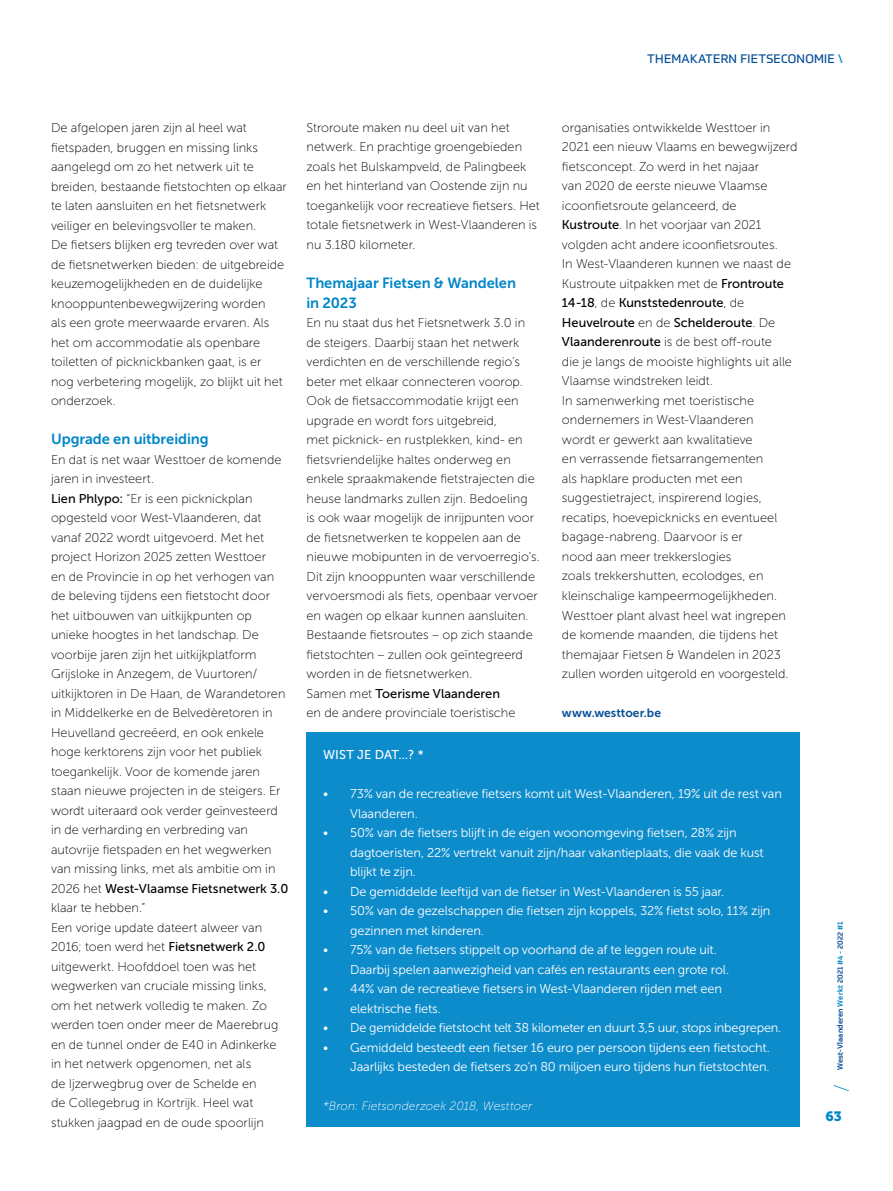
<style>
.page{position:relative;width:893px;height:1191px;background:#fff}
.page>*{position:absolute;margin:0;border:0;box-sizing:border-box;transform-origin:0 0}
.t1{font:100 21px "Prometo";color:#0086c9}
.t2{font:14.7px/19.5px "Museo Sans 700";letter-spacing:-.005em;color:#0086c9}
.t3{font:13.5px "Museo Slab 900";color:#0086c9}
.t4{font:12.75px/19.5px "Museo Sans 100";color:#000}
.t5{font:12.75px/19.5px "Museo Sans 300";letter-spacing:-.01em;color:#fff}
.t6{font:12.75px/19.5px "Museo Sans 500";color:#000}
.t7{font:12.75px "Museo Sans 500";letter-spacing:.005em;color:#fff}
.t8{font:italic 12px "Museo Sans 100";letter-spacing:.015em;color:#fff}
.t9{font:12px "Prometo";letter-spacing:.02em;color:#064e96}
.t10{font:12px "Museo Sans 700";letter-spacing:.005em;color:#064e96}
.t11{font:500 7.5px "Prometo";letter-spacing:.025em;color:#064e96}
.s1{color:#0086c9}
.s2{font-family:"Museo Sans 500"}
.s3{font-family:"Museo Sans 100"}
</style>
<div class="page">
<div style="left:306px;top:732px;width:493px;height:395px;background:#0d8ccb"></div>
<p class="t9" style="left:647px;top:52px;width:197px">THEMAKATERN FIETSECONOMIE <span class="s1">\</span></p>
<p class="t4" style="left:51px;top:118px;width:237px">De afgelopen jaren zijn al heel wat fietspaden, bruggen en missing links aangelegd om zo het netwerk uit te breiden, bestaande fietstochten op elkaar te laten aansluiten en het fietsnetwerk veiliger en belevingsvoller te maken.<br>De fietsers blijken erg tevreden over wat de fietsnetwerken bieden: de uitgebreide keuzemogelijkheden en de duidelijke knooppuntenbewegwijzering worden<br>als een grote meerwaarde ervaren. Als het om accommodatie als openbare toiletten of picknickbanken gaat, is er nog verbetering mogelijk, zo blijkt uit het onderzoek.</p>
<p class="t2" style="left:51px;top:429px;width:159px">Upgrade en uitbreiding</p>
<p class="t4" style="left:51px;top:450px;width:236px">En dat is net waar Westtoer de komende jaren in investeert.<br><span class="s2">Lien Phlypo:</span> “Er is een picknickplan opgesteld voor West-Vlaanderen, dat vanaf 2022 wordt uitgevoerd. Met het project Horizon 2025 zetten Westtoer<br>en de Provincie in op het verhogen van de beleving tijdens een fietstocht door het uitbouwen van uitkijkpunten op unieke hoogtes in het landschap. De voorbije jaren zijn het uitkijkplatform Grijsloke in Anzegem, de Vuurtoren/ uitkijktoren in De Haan, de Warandetoren in Middelkerke en de Belvedèretoren in Heuvelland gecreëerd, en ook enkele hoge kerktorens zijn voor het publiek toegankelijk. Voor de komende jaren staan nieuwe projecten in de steigers. Er wordt uiteraard ook verder geïnvesteerd in de verharding en verbreding van autovrije fietspaden en het wegwerken van missing links, met als ambitie om in</p>
<p class="t6" style="left:51px;top:878px;width:239px"><span class="s3">2026 het</span> West-Vlaamse Fietsnetwerk 3.0</p>
<p class="t4" style="left:51px;top:898px;width:229px">klaar te hebben.”<br>Een vorige update dateert alweer van 2016; toen werd het <span class="s2">Fietsnetwerk 2.0 </span>uitgewerkt. Hoofddoel toen was het wegwerken van cruciale missing links, om het netwerk volledig te maken. Zo werden toen onder meer de Maerebrug en de tunnel onder de E40 in Adinkerke in het netwerk opgenomen, net als<br>de Ijzerwegbrug over de Schelde en<br>de Collegebrug in Kortrijk. Heel wat stukken jaagpad en de oude spoorlijn</p>
<p class="t4" style="left:306px;top:118px;width:235px">Stroroute maken nu deel uit van het netwerk. En prachtige groengebieden zoals het Bulskampveld, de Palingbeek en het hinterland van Oostende zijn nu toegankelijk voor recreatieve fietsers. Het totale fietsnetwerk in West-Vlaanderen is nu 3.180 kilometer.</p>
<p class="t2" style="left:306px;top:273px;width:211px">Themajaar Fietsen &amp; Wandelen in 2023</p>
<p class="t4" style="left:306px;top:313px;width:235px">En nu staat dus het Fietsnetwerk 3.0 in de steigers. Daarbij staan het netwerk verdichten en de verschillende regio’s beter met elkaar connecteren voorop.<br>Ook de fietsaccommodatie krijgt een upgrade en wordt fors uitgebreid,<br>met picknick- en rustplekken, kind- en fietsvriendelijke haltes onderweg en enkele spraakmakende fietstrajecten die heuse landmarks zullen zijn. Bedoeling<br>is ook waar mogelijk de inrijpunten voor de fietsnetwerken te koppelen aan de nieuwe mobipunten in de vervoerregio’s.<br>Dit zijn knooppunten waar verschillende vervoersmodi als fiets, openbaar vervoer en wagen op elkaar kunnen aansluiten.<br>Bestaande fietsroutes – op zich staande fietstochten – zullen ook geïntegreerd worden in de fietsnetwerken.</p>
<p class="t6" style="left:306px;top:683px;width:195px"><span class="s3">Samen met</span> Toerisme Vlaanderen</p>
<p class="t4" style="left:306px;top:703px;width:210px">en de andere provinciale toeristische</p>
<p class="t4" style="left:562px;top:118px;width:237px">organisaties ontwikkelde Westtoer in 2021 een nieuw Vlaams en bewegwijzerd fietsconcept. Zo werd in het najaar<br>van 2020 de eerste nieuwe Vlaamse icoonfietsroute gelanceerd, de <span class="s2">Kustroute</span>. In het voorjaar van 2021 volgden acht andere icoonfietsroutes.<br>In West-Vlaanderen kunnen we naast de Kustroute uitpakken met de <span class="s2">Frontroute</span></p>
<p class="t6" style="left:562px;top:293px;width:215px">14-18<span class="s3">, de</span> Kunststedenroute<span class="s3">, de<br></span>Heuvelroute <span class="s3">en de</span> Schelderoute<span class="s3">. De</span></p>
<p class="t4" style="left:562px;top:332px;width:232px"><span class="s2">Vlaanderenroute</span> is de best off-route die je langs de mooiste highlights uit alle Vlaamse windstreken leidt.<br>In samenwerking met toeristische ondernemers in West-Vlaanderen<br>wordt er gewerkt aan kwalitatieve<br>en verrassende fietsarrangementen<br>als hapklare producten met een suggestietraject, inspirerend logies, recatips, hoevepicknicks en eventueel bagage-nabreng. Daarvoor is er<br>nood aan meer trekkerslogies<br>zoals trekkershutten, ecolodges, en kleinschalige kampeermogelijkheden.<br>Westtoer plant alvast heel wat ingrepen de komende maanden, die tijdens het themajaar Fietsen &amp; Wandelen in 2023 zullen worden uitgerold en voorgesteld.</p>
<p class="t10" style="left:562px;top:706px;width:100px">www.westtoer.be</p>
<p class="t7" style="left:323px;top:747px;width:102px">WIST JE DAT…? *</p>
<p class="t5" style="left:350px;top:784px;width:433px;text-indent:-27px">• 73% van de recreatieve fietsers komt uit West-Vlaanderen, 19% uit de rest van<br>Vlaanderen.</p>
<p class="t5" style="left:350px;top:823px;width:415px;text-indent:-27px">• 50% van de fietsers blijft in de eigen woonomgeving fietsen, 28% zijn dagtoeristen, 22% vertrekt vanuit zijn/haar vakantieplaats, die vaak de kust blijkt te zijn.</p>
<p class="t5" style="left:323px;top:881px;width:403px">• De gemiddelde leeftijd van de fietser in West-Vlaanderen is 55 jaar.</p>
<p class="t5" style="left:350px;top:901px;width:422px;text-indent:-27px">• 50% van de gezelschappen die fietsen zijn koppels, 32% fietst solo, 11% zijn gezinnen met kinderen.</p>
<p class="t5" style="left:350px;top:940px;width:381px;text-indent:-27px">• 75% van de fietsers stippelt op voorhand de af te leggen route uit.<br>Daarbij spelen aanwezigheid van cafés en restaurants een grote rol.</p>
<p class="t5" style="left:350px;top:979px;width:373px;text-indent:-27px">• 44% van de recreatieve fietsers in West-Vlaanderen rijden met een elektrische fiets.</p>
<p class="t5" style="left:323px;top:1018px;width:460px">• De gemiddelde fietstocht telt 38 kilometer en duurt 3,5 uur, stops inbegrepen.</p>
<p class="t5" style="left:323px;top:1037px;width:448px;text-align:right">• Gemiddeld besteedt een fietser 16 euro per persoon tijdens een fietstocht.<br>Jaarlijks besteden de fietsers zo’n 80 miljoen euro tijdens hun fietstochten.</p>
<p class="t8" style="left:323px;top:1099px;width:211px">*Bron: Fietsonderzoek 2018, Westtoer</p>
<p class="t11" style="left:835px;top:1070px;width:150px;rotate:-90deg">West-Vlaanderen <span class="s1">Werkt</span> 2021 <span class="s1">#4 -</span> 2022 <span class="s1">#1</span></p>
<h1 class="t1" style="left:829px;top:1092px;width:9px;rotate:-90deg">/</h1>
<p class="t3" style="left:826px;top:1108px;width:18px">63</p>
</div>
